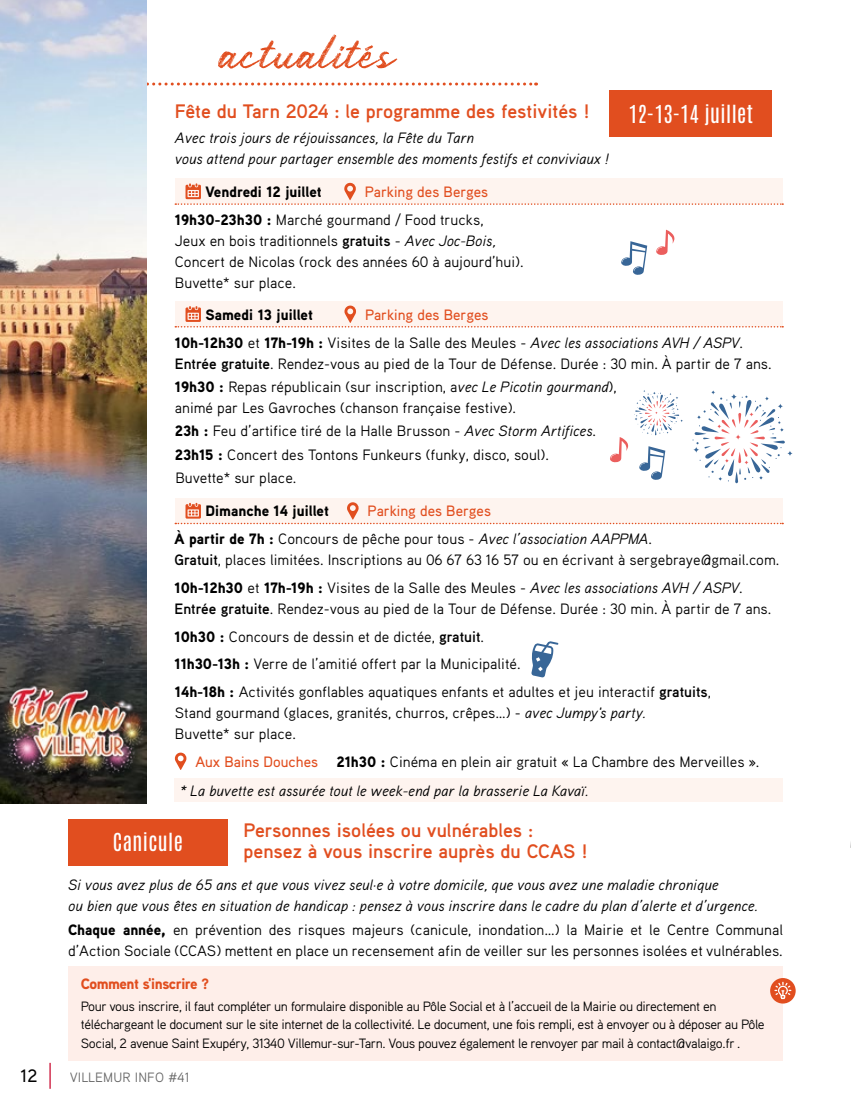
<style>
.page{position:relative;width:851px;height:1106px;background:#fff}
.page>*{position:absolute;margin:0;border:0;box-sizing:border-box;transform-origin:0 0}
.t1{font:66px "Rustyne";color:#e14e1f}
.t2{font:21px "Antonio";letter-spacing:.02em;color:#fff}
.t3{font:700 19.5px/21px "Aaux Pro";color:#e14e1f}
.t4{font:500 18px "Aaux Pro";color:#000}
.t5{font:15px/21px "Aaux Pro";color:#000}
.t6{font:italic 15px/21px "Aaux Pro";color:#000}
.t7{font:500 15px "Aaux Pro";color:#e14e1f}
.t8{font:900 15px "Aaux Pro";color:#000}
.t9{font:900 15px "Aaux Pro";letter-spacing:-.03em;color:#e14e1f}
.t10{font:13.5px/18px "Aaux Pro";letter-spacing:-.03em;color:#000}
.t11{font:13.5px "Aaux Pro";letter-spacing:.01em;color:#000}
.s1{font-weight:900}
.s2{font-weight:700}
.s3{font-style:italic}
</style>
<div class="page">
<div style="left:175px;top:301px;width:607px;height:26px;background:#fef4ef"></div>
<div style="left:175px;top:179px;width:607px;height:25px;background:#fef4ef"></div>
<div style="left:175px;top:498px;width:607px;height:25px;background:#fef4ef"></div>
<div style="left:174px;top:778px;width:608px;height:24px;background:#fef4ef"></div>
<svg style="left:146px;top:82px;width:390px;height:3px"></svg>
<div style="left:68px;top:965px;width:714px;height:95px;background:#feeee9"></div>
<div style="left:770px;top:978px;width:25px;height:25px;background:#e14e1f;border-radius:50%"></div>
<svg style="left:774px;top:981px;width:17px;height:18px"></svg>
<div style="left:68px;top:818px;width:159px;height:47px;background:#e14e1f"></div>
<svg style="left:175px;top:183px;width:608px;height:22px"></svg>
<svg style="left:175px;top:305px;width:608px;height:22px"></svg>
<svg style="left:175px;top:502px;width:608px;height:22px"></svg>
<svg style="left:175px;top:752px;width:12px;height:18px"></svg>
<img style="left:0;top:0;width:146px;height:803px">
<div style="left:609px;top:90px;width:163px;height:47px;background:#e14e1f"></div>
<svg style="left:692px;top:390px;width:100px;height:94px"></svg>
<svg style="left:656px;top:230px;width:19px;height:25px"></svg>
<svg style="left:610px;top:390px;width:73px;height:90px"></svg>
<svg style="left:621px;top:241px;width:26px;height:34px"></svg>
<svg style="left:531px;top:641px;width:27px;height:36px"></svg>
<img style="left:0;top:683px;width:146px;height:95px">
<hr style="left:49px;top:1062px;width:2px;height:26px;background:#d23151">
<h1 class="t1" style="left:215px;top:14px;width:178px">actualités</h1>
<h3 class="t3" style="left:175px;top:100px;width:416px">Fête du Tarn 2024 : le programme des festivités !</h3>
<p class="t6" style="left:175px;top:126px;width:436px">Avec trois jours de réjouissances, la Fête du Tarn<br>vous attend pour partager ensemble des moments festifs et conviviaux !</p>
<p class="t8" style="left:205px;top:182px;width:118px">Vendredi 12 juillet</p>
<p class="t7" style="left:365px;top:182px;width:125px">Parking des Berges</p>
<p class="t5" style="left:175px;top:209px;width:350px"><span class="s1">19h30-23h30 :</span> Marché gourmand / Food trucks,<br>Jeux en bois traditionnels <span class="s2">gratuits</span> - <span class="s3">Avec Joc-Bois, </span>Concert de Nicolas (rock des années 60 à aujourd’hui).<br>Buvette* sur place.</p>
<p class="t8" style="left:205px;top:305px;width:109px">Samedi 13 juillet</p>
<p class="t7" style="left:365px;top:305px;width:125px">Parking des Berges</p>
<h2 class="t2" style="left:628px;top:99px;width:126px">12-13-14 juillet</h2>
<p class="t5" style="left:175px;top:331px;width:598px"><span class="s1">10h-12h30</span> et <span class="s1">17h-19h :</span> Visites de la Salle des Meules - <span class="s3">Avec les associations AVH / ASPV</span>.<br><span class="s2">Entrée gratuite</span>. Rendez-vous au pied de la Tour de Défense. Durée : 30 min. À partir de 7 ans.</p>
<p class="t5" style="left:175px;top:376px;width:443px"><span class="s1">19h30 :</span> Repas républicain (sur inscription, a<span class="s3">vec Le Picotin gourmand</span>), animé par Les Gavroches (chanson française festive).</p>
<p class="t5" style="left:175px;top:443px;width:375px"><span class="s1">23h15 :</span> Concert des Tontons Funkeurs (funky, disco, soul).</p>
<p class="t5" style="left:175px;top:420px;width:422px"><span class="s1">23h :</span> Feu d’artifice tiré de la Halle Brusson - <span class="s3">Avec Storm Artifices</span>.</p>
<p class="t5" style="left:175px;top:467px;width:123px">Buvette* sur place.</p>
<p class="t8" style="left:205px;top:501px;width:125px">Dimanche 14 juillet</p>
<p class="t7" style="left:367px;top:502px;width:125px">Parking des Berges</p>
<p class="t5" style="left:174px;top:528px;width:606px"><span class="s1">À partir de 7h :</span> Concours de pêche pour tous - <span class="s3">Avec l’association AAPPMA</span>.<br><span class="s2">Gratuit</span>, places limitées. Inscriptions au 06 67 63 16 57 ou en écrivant à sergebraye@gmail.com.</p>
<p class="t5" style="left:174px;top:576px;width:598px"><span class="s1">10h-12h30</span> et <span class="s1">17h-19h :</span> Visites de la Salle des Meules - <span class="s3">Avec les associations AVH / ASPV</span>.<br><span class="s2">Entrée gratuite</span>. Rendez-vous au pied de la Tour de Défense. Durée : 30 min. À partir de 7 ans.</p>
<p class="t5" style="left:174px;top:622px;width:347px;line-height:27.6px"><span class="s1">10h30 :</span> Concours de dessin et de dictée, <span class="s2">gratuit</span>.<br><span class="s1">11h30-13h :</span> Verre de l’amitié offert par la Municipalité.</p>
<p class="t5" style="left:175px;top:680px;width:537px"><span class="s1">14h-18h :</span> Activités gonflables aquatiques enfants et adultes et jeu interactif <span class="s2">gratuits</span>,<br>Stand gourmand (glaces, granités, churros, crêpes…) - <span class="s3">avec Jumpy's party.<br></span>Buvette* sur place.</p>
<p class="t7" style="left:195px;top:752px;width:124px">Aux Bains Douches</p>
<p class="t5" style="left:336px;top:750px;width:424px"><span class="s1">21h30 :</span> Cinéma en plein air gratuit « La Chambre des Merveilles ».</p>
<p class="t6" style="left:180px;top:780px;width:410px">* La buvette est assurée tout le week-end par la brasserie La Kavaï.</p>
<h2 class="t2" style="left:113px;top:827px;width:71px">Canicule</h2>
<h3 class="t3" style="left:243px;top:819px;width:345px">Personnes isolées ou vulnérables : pensez à vous inscrire auprès du CCAS !</h3>
<p class="t6" style="left:68px;top:873px;width:691px">Si vous avez plus de 65 ans et que vous vivez seul·e à votre domicile, que vous avez une maladie chronique<br>ou bien que vous êtes en situation de handicap : pensez à vous inscrire dans le cadre du plan d’alerte et d’urgence.</p>
<p class="t5" style="left:68px;top:918px;width:716px"><span class="s1">Chaque année,</span> en prévention des risques majeurs (canicule, inondation…) la Mairie et le Centre Communal d’Action Sociale (CCAS) mettent en place un recensement afin de veiller sur les personnes isolées et vulnérables.</p>
<p class="t9" style="left:81px;top:974px;width:130px">Comment s'inscrire ?</p>
<p class="t10" style="left:81px;top:997px;width:685px">Pour vous inscrire, il faut compléter un formulaire disponible au Pôle Social et à l’accueil de la Mairie ou directement en téléchargeant le document sur le site internet de la collectivité. Le document, une fois rempli, est à envoyer ou à déposer au Pôle<br>Social, 2 avenue Saint Exupéry, 31340 Villemur-sur-Tarn. Vous pouvez également le renvoyer par mail à contact@valaigo.fr .</p>
<p class="t4" style="left:20px;top:1064px;width:19px">12</p>
<p class="t11" style="left:70px;top:1069px;width:122px">VILLEMUR INFO #41</p>
</div>
